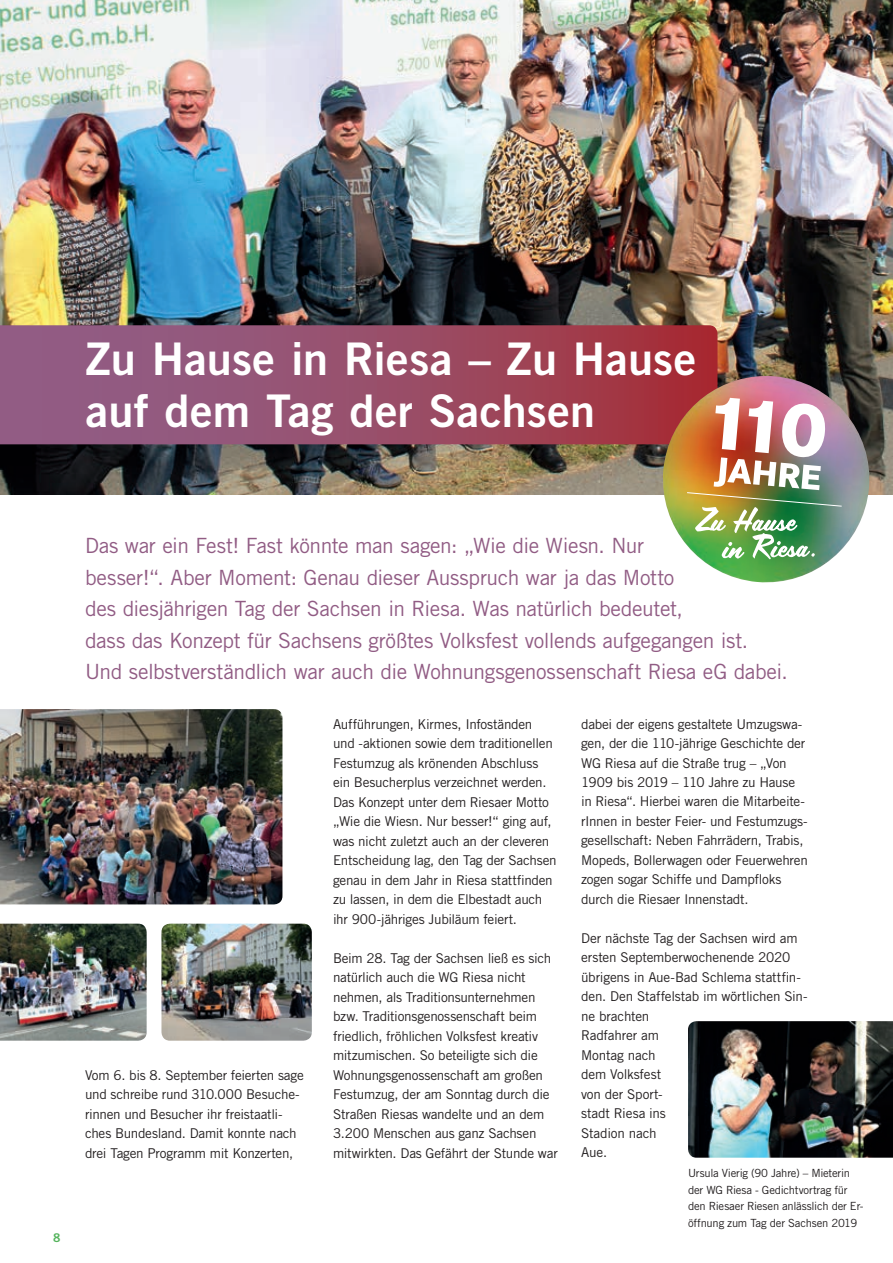
<style>
.page{position:relative;width:893px;height:1263px;background:#fff}
.page>*{position:absolute;margin:0;border:0;box-sizing:border-box;transform-origin:0 0}
.t1{font:45px/52.5px "Trade Gothic LT Std Bd 2";letter-spacing:.005em;color:#fff}
.t2{font:21px/31.5px "Trade Gothic LT Std";letter-spacing:-.02em;color:#915c84}
.t3{font:13.5px/19.5px "Trade Gothic LT Std";letter-spacing:-.02em;color:#231f20}
.t4{font:12px "Trade Gothic LT Std Bd 2";color:#54b35c}
.t5{font:11.25px/16.5px "Trade Gothic LT Std";letter-spacing:-.02em;color:#231f20}
</style>
<div class="page">
<img style="left:0;top:0;width:893px;height:495px">
<img style="left:0;top:709px;width:282px;height:195px">
<img style="left:0;top:924px;width:147px;height:117px">
<img style="left:161px;top:924px;width:151px;height:117px">
<img style="left:688px;top:1021px;width:205px;height:137px">
<svg style="left:0;top:325px;width:717px;height:119px;background:#984c68"></svg>
<img style="left:658px;top:376px;width:216px;height:207px">
<img style="left:686px;top:398px;width:157px;height:161px">
<h1 class="t1" style="left:86px;top:332px;width:612px">Zu Hause in Riesa – Zu Hause auf dem Tag der Sachsen</h1>
<p class="t4" style="left:53px;top:1230px;width:9px">8</p>
<p class="t2" style="left:85px;top:530px;width:704px">Das war ein Fest! Fast könnte man sagen: „Wie die Wiesn. Nur<br>besser!“. Aber Moment: Genau dieser Ausspruch war ja das Motto<br>des diesjährigen Tag der Sachsen in Riesa. Was natürlich bedeutet,<br>dass das Konzept für Sachsens größtes Volksfest vollends aufgegangen ist.<br>Und selbstverständlich war auch die Wohnungsgenossenschaft Riesa eG dabei.</p>
<p class="t3" style="left:85px;top:1065px;width:220px">Vom 6. bis 8. September feierten sage und schreibe rund 310.000 Besuche&shy;rinnen und Besucher ihr freistaatli&shy;ches Bundesland. Damit konnte nach drei Tagen Programm mit Konzerten,</p>
<p class="t3" style="left:333px;top:714px;width:225px">Aufführungen, Kirmes, Infoständen und -aktionen sowie dem traditionellen Festumzug als krönenden Abschluss ein Besucherplus verzeichnet werden.<br>Das Konzept unter dem Riesaer Motto „Wie die Wiesn. Nur besser!“ ging auf, was nicht zuletzt auch an der cleveren Entscheidung lag, den Tag der Sachsen genau in dem Jahr in Riesa stattfinden zu lassen, in dem die Elbestadt auch ihr 900-jähriges Jubiläum feiert.</p>
<p class="t3" style="left:333px;top:948px;width:226px">Beim 28. Tag der Sachsen ließ es sich natürlich auch die WG Riesa nicht nehmen, als Traditionsunternehmen bzw. Traditionsgenossenschaft beim friedlich, fröhlichen Volksfest kreativ mitzumischen. So beteiligte sich die Wohnungsgenossenschaft am großen Festumzug, der am Sonntag durch die Straßen Riesas wandelte und an dem 3.200 Menschen aus ganz Sachsen mitwirkten. Das Gefährt der Stunde war</p>
<p class="t3" style="left:581px;top:714px;width:228px">dabei der eigens gestaltete Umzugswa&shy;gen, der die 110-jährige Geschichte der WG Riesa auf die Straße trug – „Von 1909 bis 2019 – 110 Jahre zu Hause in Riesa“. Hierbei waren die Mitarbeite&shy;rInnen in bester Feier- und Festumzugs&shy;gesellschaft: Neben Fahrrädern, Trabis, Mopeds, Bollerwagen oder Feuerwehren zogen sogar Schiffe und Dampfloks durch die Riesaer Innenstadt.</p>
<p class="t3" style="left:581px;top:928px;width:228px">Der nächste Tag der Sachsen wird am ersten Septemberwochenende 2020 übrigens in Aue-Bad Schlema stattfin&shy;den. Den Staffelstab im wörtlichen Sin&shy;ne brachten<br>Radfahrer am<br>Montag nach<br>dem Volksfest<br>von der Sport-<br>stadt Riesa ins<br>Stadion nach<br>Aue.</p>
<p class="t5" style="left:688px;top:1165px;width:177px">Ursula Vierig (90 Jahre) – Mieterin der WG Riesa - Gedichtvortrag für den Riesaer Riesen anlässlich der Er&shy;öffnung zum Tag der Sachsen 2019</p>
</div>
